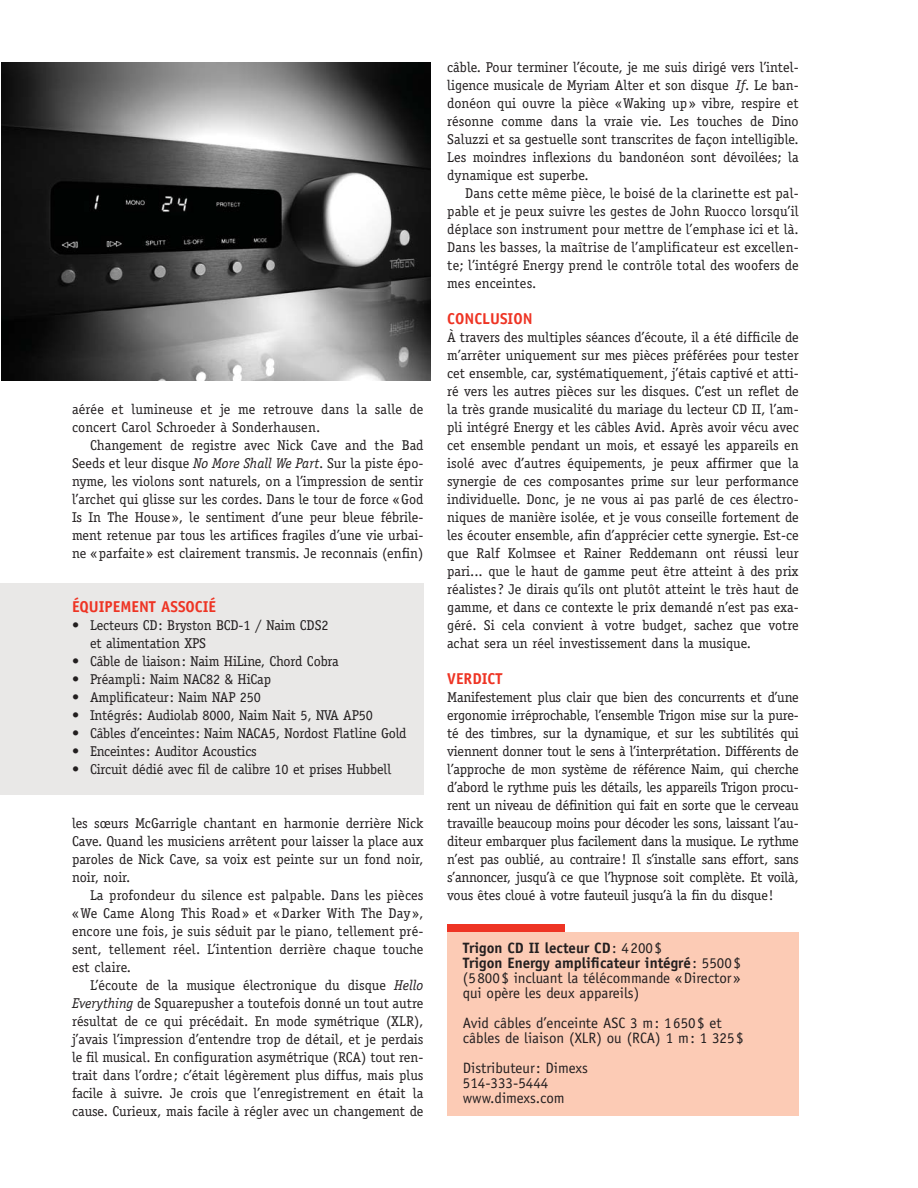
<style>
.page{position:relative;width:918px;height:1188px;background:#fff}
.page>*{position:absolute;margin:0;border:0;box-sizing:border-box;transform-origin:0 0}
.t1{font:700 15.75px "Officina Sans";color:#ee3424}
.t2{font:15px/15px "Officina Sans";color:#231f20}
.t3{font:14.25px/18px "Officina Serif";letter-spacing:-.01em;color:#231f20;text-align:justify}
.t4{font:14.25px/18px "Officina Serif";letter-spacing:.01em;color:#231f20}
.s1{font-style:italic}
.s2{font-weight:700}
</style>
<div class="page">
<div style="left:0;top:583px;width:424px;height:211px;background:#e9e8e7"></div>
<div style="left:447px;top:932px;width:352px;height:184px;background:#fccbb5"></div>
<div style="left:447px;top:925px;width:118px;height:7px;background:#ee3424"></div>
<img style="left:1px;top:62px;width:430px;height:318px">
<p class="t4" style="left:72px;top:401px;width:353px">aérée et lumineuse et je me retrouve dans la salle de concert Carol Schroeder à Sonderhausen.</p>
<p class="t3" style="left:72px;top:437px;width:353px;text-indent:18px">Changement de registre avec Nick Cave and the Bad Seeds et leur disque <span class="s1">No More Shall We Part</span>. Sur la piste épo&shy;nyme, les violons sont naturels, on a l’impression de sentir l’archet qui glisse sur les cordes. Dans le tour de force «God Is In The House», le sentiment d’une peur bleue fébrile&shy;ment retenue par tous les artifices fragiles d’une vie urbai&shy;ne «parfaite» est clairement transmis. Je reconnais (enfin)</p>
<p class="t1" style="left:72px;top:601px;width:146px">ÉQUIPEMENT ASSOCIÉ</p>
<p class="t3" style="left:90px;top:617px;width:240px;text-indent:-18px">• Lecteurs CD: Bryston BCD-1 / Naim CDS2 et alimentation XPS</p>
<p class="t3" style="left:72px;top:653px;width:268px">• Câble de liaison: Naim HiLine, Chord Cobra</p>
<p class="t3" style="left:72px;top:671px;width:201px">• Préampli: Naim NAC82 &amp; HiCap</p>
<p class="t3" style="left:72px;top:689px;width:190px">• Amplificateur: Naim NAP 250</p>
<p class="t3" style="left:72px;top:707px;width:302px">• Intégrés: Audiolab 8000, Naim Nait 5, NVA AP50</p>
<p class="t3" style="left:72px;top:725px;width:336px">• Câbles d’enceintes: Naim NACA5, Nordost Flatline Gold</p>
<p class="t3" style="left:72px;top:743px;width:186px">• Enceintes: Auditor Acoustics</p>
<p class="t3" style="left:72px;top:761px;width:321px">• Circuit dédié avec fil de calibre 10 et prises Hubbell</p>
<p class="t3" style="left:72px;top:815px;width:353px">les sœurs McGarrigle chantant en harmonie derrière Nick Cave. Quand les musiciens arrêtent pour laisser la place aux paroles de Nick Cave, sa voix est peinte sur un fond noir, noir, noir.</p>
<p class="t3" style="left:72px;top:887px;width:353px;text-indent:18px">La profondeur du silence est palpable. Dans les pièces «We Came Along This Road» et «Darker With The Day», encore une fois, je suis séduit par le piano, tellement pré&shy;sent, tellement réel. L’intention derrière chaque touche est claire.</p>
<p class="t3" style="left:72px;top:977px;width:353px;text-indent:18px">L’écoute de la musique électronique du disque <span class="s1">Hello Everything</span> de Squarepusher a toutefois donné un tout autre résultat de ce qui précédait. En mode symétrique (XLR), j’avais l’impression d’entendre trop de détail, et je perdais le fil musical. En configuration asymétrique (RCA) tout ren&shy;trait dans l’ordre; c’était légèrement plus diffus, mais plus facile à suivre. Je crois que l’enregistrement en était la cause. Curieux, mais facile à régler avec un changement de</p>
<p class="t3" style="left:447px;top:59px;width:353px">câble. Pour terminer l’écoute, je me suis dirigé vers l’intel&shy;ligence musicale de Myriam Alter et son disque <span class="s1">If</span>. Le ban&shy;donéon qui ouvre la pièce «Waking up» vibre, respire et résonne comme dans la vraie vie. Les touches de Dino Saluzzi et sa gestuelle sont transcrites de façon intelligible.<br>Les moindres inflexions du bandonéon sont dévoilées; la dynamique est superbe.</p>
<p class="t3" style="left:447px;top:185px;width:353px;text-indent:18px">Dans cette même pièce, le boisé de la clarinette est pal&shy;pable et je peux suivre les gestes de John Ruocco lorsqu’il déplace son instrument pour mettre de l’emphase ici et là.<br>Dans les basses, la maîtrise de l’amplificateur est excellen&shy;te; l’intégré Energy prend le contrôle total des woofers de mes enceintes.</p>
<p class="t1" style="left:447px;top:313px;width:87px">CONCLUSION</p>
<p class="t3" style="left:447px;top:329px;width:353px">À travers des multiples séances d’écoute, il a été difficile de m’arrêter uniquement sur mes pièces préférées pour tester cet ensemble, car, systématiquement, j’étais captivé et atti&shy;ré vers les autres pièces sur les disques. C’est un reflet de la très grande musicalité du mariage du lecteur CD II, l’am&shy;pli intégré Energy et les câbles Avid. Après avoir vécu avec cet ensemble pendant un mois, et essayé les appareils en isolé avec d’autres équipements, je peux affirmer que la synergie de ces composantes prime sur leur performance individuelle. Donc, je ne vous ai pas parlé de ces électro&shy;niques de manière isolée, et je vous conseille fortement de les écouter ensemble, afin d’apprécier cette synergie. Est-ce que Ralf Kolmsee et Rainer Reddemann ont réussi leur pari... que le haut de gamme peut être atteint à des prix réalistes? Je dirais qu’ils ont plutôt atteint le très haut de gamme, et dans ce contexte le prix demandé n’est pas exa&shy;géré. Si cela convient à votre budget, sachez que votre achat sera un réel investissement dans la musique.</p>
<p class="t1" style="left:447px;top:673px;width:57px">VERDICT</p>
<p class="t3" style="left:447px;top:689px;width:353px">Manifestement plus clair que bien des concurrents et d’une ergonomie irréprochable, l’ensemble Trigon mise sur la pure&shy;té des timbres, sur la dynamique, et sur les subtilités qui viennent donner tout le sens à l’interprétation. Différents de l’approche de mon système de référence Naim, qui cherche d’abord le rythme puis les détails, les appareils Trigon procu&shy;rent un niveau de définition qui fait en sorte que le cerveau travaille beaucoup moins pour décoder les sons, laissant l’au&shy;diteur embarquer plus facilement dans la musique. Le rythme n’est pas oublié, au contraire! Il s’installe sans effort, sans s’annoncer, jusqu’à ce que l’hypnose soit complète. Et voilà, vous êtes cloué à votre fauteuil jusqu’à la fin du disque!</p>
<p class="t2" style="left:463px;top:942px;width:280px"><span class="s2">Trigon CD II lecteur CD</span>: 4200$<br><span class="s2">Trigon Energy amplificateur intégré</span>: 5500$ (5800$ incluant la télécommande «Director» qui opère les deux appareils)</p>
<p class="t2" style="left:463px;top:1017px;width:282px">Avid câbles d’enceinte ASC 3 m: 1650$ et câbles de liaison (XLR) ou (RCA) 1 m: 1 325$</p>
<p class="t2" style="left:463px;top:1062px;width:127px">Distributeur: Dimexs<br>514-333-5444 www.dimexs.com</p>
</div>
